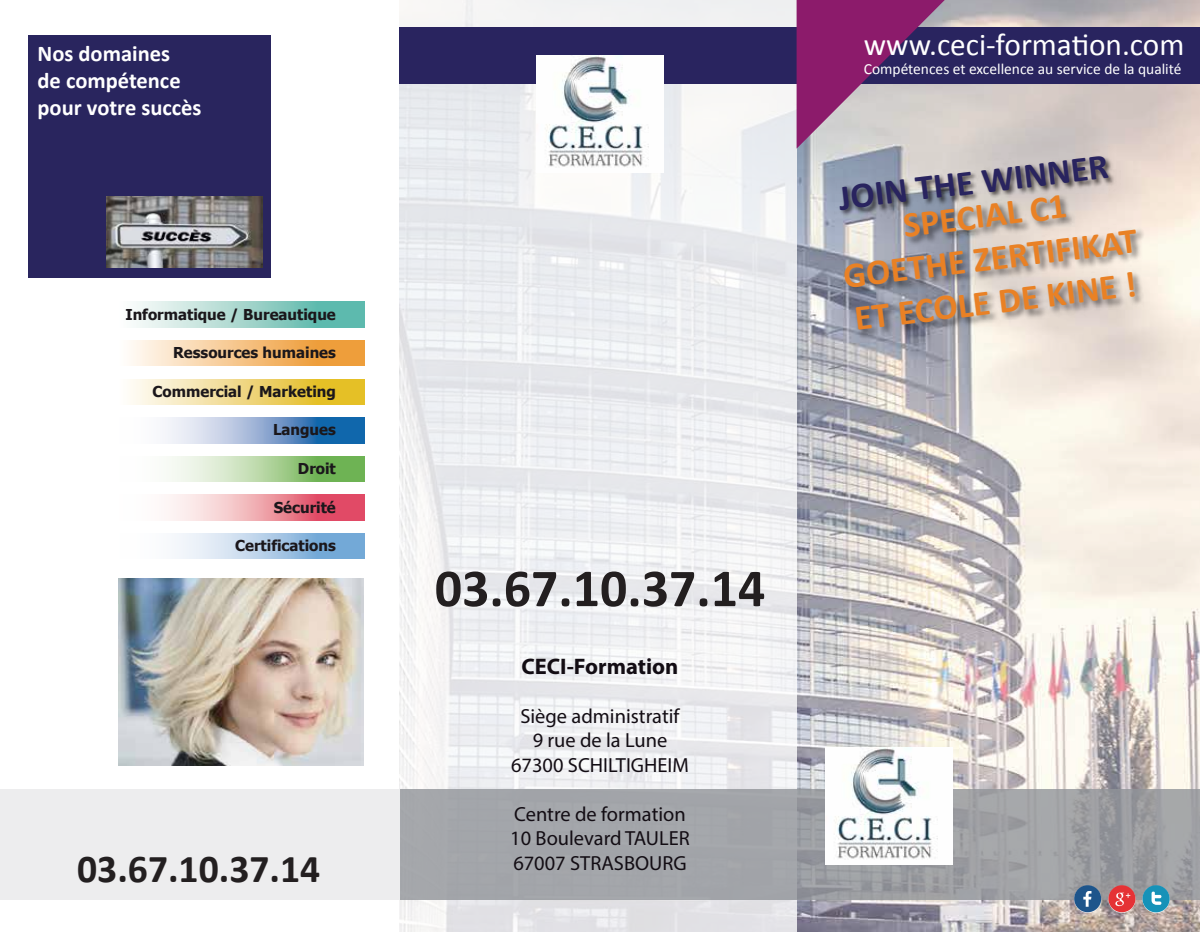
<style>
.page{position:relative;width:1200px;height:932px;background:#fff}
.page>*{position:absolute;margin:0;border:0;box-sizing:border-box;transform-origin:0 0}
.t1{font:700 53.85px "Calibri";color:#231f20}
.t2{font:700 39.6px "Calibri";color:#231f20}
.t3{font:700 36px/43.2px "Calibri";color:#e98125;text-align:center}
.t4{font:700 36px "Calibri";color:#29245f}
.t5{font:31.35px "Calibri";color:#fff}
.t6{font:700 22.5px/27px "Calibri";color:#fff}
.t7{font:700 22.5px "Myriad Pro";color:#130d14}
.t8{font:20.4px/24.5px "Myriad Pro";color:#130d14;text-align:center}
.t9{font:15.45px "Calibri";color:#fff}
.t10{font:700 15px "Tahoma";color:#1b171b}
</style>
<div class="page">
<img style="left:796px;top:0;width:403px;height:931px">
<svg style="left:399px;top:0;width:397px;height:931px;fill:#edeff1"></svg>
<div style="left:399px;top:27px;width:800px;height:56px;background:#29245f"></div>
<svg style="left:399px;top:788px;width:800px;height:110px;background:#a1a3a7"></svg>
<svg style="left:1073px;top:885px;width:27px;height:27px"></svg>
<svg style="left:1073px;top:884px;width:27px;height:27px"></svg>
<svg style="left:1082px;top:890px;width:9px;height:16px"></svg>
<svg style="left:1108px;top:885px;width:27px;height:27px"></svg>
<div style="left:1108px;top:884px;width:27px;height:27px;background:#e53235;border-radius:50%"></div>
<svg style="left:1115px;top:892px;width:14px;height:14px"></svg>
<div style="left:1142px;top:884px;width:27px;height:28px;background:#1692b8;border-radius:50%"></div>
<svg style="left:1151px;top:891px;width:10px;height:13px"></svg>
<img style="left:825px;top:747px;width:127px;height:116px">
<img style="left:536px;top:55px;width:127px;height:117px">
<div style="left:0;top:788px;width:399px;height:110px;background:#ededee"></div>
<img style="left:118px;top:578px;width:246px;height:187px">
<div style="left:28px;top:36px;width:242px;height:242px;background:#29255e"></div>
<img style="left:106px;top:196px;width:157px;height:72px">
<svg style="left:136px;top:302px;width:228px;height:25px;background:#9fd4cb"></svg>
<svg style="left:130px;top:340px;width:234px;height:26px;background:#f5c385"></svg>
<svg style="left:130px;top:379px;width:234px;height:25px;background:#efd77f"></svg>
<svg style="left:165px;top:417px;width:199px;height:26px;background:#81a6cf"></svg>
<svg style="left:169px;top:456px;width:195px;height:25px;background:#aed39d"></svg>
<svg style="left:169px;top:495px;width:195px;height:25px;background:#ed99a5"></svg>
<svg style="left:175px;top:533px;width:189px;height:25px;background:#aecbe7"></svg>
<img style="left:833px;top:146px;width:287px;height:29px">
<img style="left:831px;top:175px;width:327px;height:180px">
<svg style="left:796px;top:0;width:148px;height:149px;background:#965c8c"></svg>
<p class="t6" style="left:38px;top:40px;width:165px">Nos domaines<br>de compétence pour votre succès</p>
<p class="t10" style="left:125px;top:303px;width:212px">Informatique / Bureautique</p>
<p class="t10" style="left:173px;top:342px;width:164px">Ressources humaines</p>
<p class="t10" style="left:152px;top:380px;width:185px">Commercial / Marketing</p>
<p class="t10" style="left:273px;top:419px;width:64px">Langues</p>
<p class="t10" style="left:298px;top:458px;width:39px">Droit</p>
<p class="t10" style="left:274px;top:496px;width:64px">Sécurité</p>
<p class="t10" style="left:235px;top:535px;width:102px">Certifications</p>
<h2 class="t2" style="left:77px;top:842px;width:244px">03.67.10.37.14</h2>
<h3 class="t5" style="left:863px;top:24px;width:322px">www.ceci-formation.com</h3>
<p class="t9" style="left:863px;top:59px;width:319px">Compétences et excellence au service de la qualité</p>
<h3 class="t4" style="left:835px;top:175px;width:273px;rotate:-7deg">JOIN THE WINNER</h3>
<h3 class="t3" style="left:835px;top:212px;width:297px;rotate:-7deg">SPECIAL C1<br>GOETHE ZERTIFIKAT<br>ET ECOLE DE KINE !</h3>
<h1 class="t1" style="left:434px;top:553px;width:332px">03.67.10.37.14</h1>
<p class="t7" style="left:521px;top:651px;width:158px">CECI-Formation</p>
<p class="t8" style="left:511px;top:703px;width:179px">Siège administratif<br>9 rue de la Lune<br>67300 SCHILTIGHEIM</p>
<p class="t8" style="left:510px;top:801px;width:181px;text-align:left">Centre de formation<br>10 Boulevard TAULER<br>67007 STRASBOURG</p>
</div>
